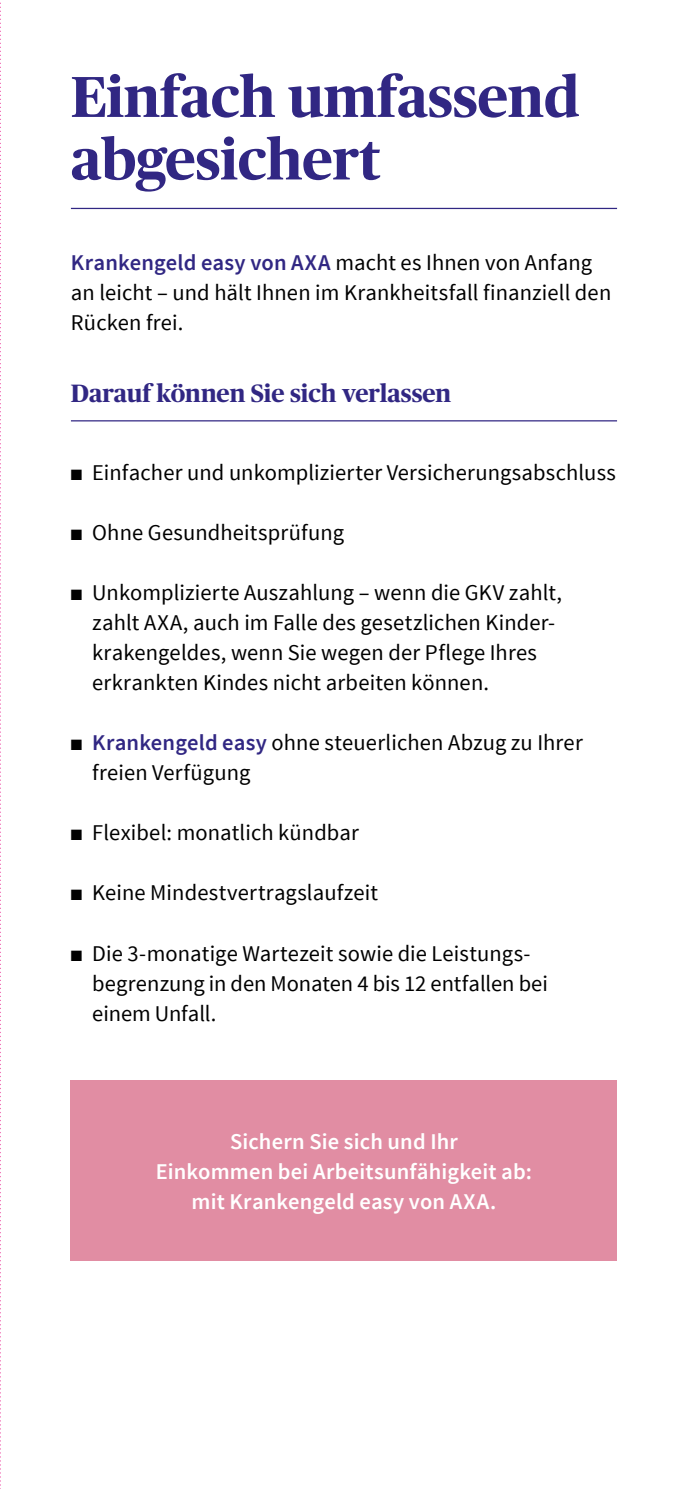
<style>
.page{position:relative;width:688px;height:1489px;background:#fff}
.page>*{position:absolute;margin:0;border:0;box-sizing:border-box;transform-origin:0 0}
.t1{font:700 57.5px/62.5px "Publico";color:#312783}
.t2{font:700 25px "Publico";color:#312783}
.t3{font:22.5px/30px "Source Sans Pro";letter-spacing:.005em;color:#000}
.t4{font:600 22.5px/30px "Source Sans Pro";letter-spacing:.005em;color:#fff;text-align:center}
.s1{font-weight:600;color:#312783}
</style>
<div class="page">
<hr style="left:71px;top:208px;width:546px;height:1px;background:#312783">
<hr style="left:71px;top:420px;width:546px;height:1px;background:#312783">
<div style="left:71px;top:1080px;width:546px;height:180px;background:#e18da3"></div>
<svg style="left:0;top:2px;width:1px;height:1487px"></svg>
<h1 class="t1" style="left:71px;top:66px;width:510px">Einfach umfassend abgesichert</h1>
<p class="t3" style="left:71px;top:248px;width:541px"><span class="s1">Krankengeld easy von AXA</span> macht es Ihnen von Anfang an leicht – und hält Ihnen im Krankheitsfall finanziell den<br>Rücken frei.</p>
<p class="t2" style="left:71px;top:380px;width:382px">Darauf können Sie sich verlassen</p>
<p class="t3" style="left:71px;top:458px;width:546px">■ Einfacher und unkomplizierter Versicherungsabschluss</p>
<p class="t3" style="left:71px;top:518px;width:275px">■ Ohne Gesundheitsprüfung</p>
<p class="t3" style="left:92px;top:578px;width:471px;text-indent:-21px">■ Unkomplizierte Auszahlung – wenn die GKV zahlt, zahlt AXA, auch im Falle des gesetzlichen Kinder&shy;krakengeldes, wenn Sie wegen der Pflege Ihres erkrankten Kindes nicht arbeiten können.</p>
<p class="t3" style="left:92px;top:728px;width:492px;text-indent:-21px">■ <span class="s1">Krankengeld easy</span> ohne steuerlichen Abzug zu Ihrer freien Verfügung</p>
<p class="t3" style="left:71px;top:818px;width:289px">■ Flexibel: monatlich kündbar</p>
<p class="t3" style="left:71px;top:878px;width:308px">■ Keine Mindestvertragslaufzeit</p>
<p class="t3" style="left:92px;top:938px;width:457px;text-indent:-21px">■ Die 3-monatige Wartezeit sowie die Leistungs&shy;begrenzung in den Monaten 4 bis 12 entfallen bei einem Unfall.</p>
<p class="t4" style="left:156px;top:1127px;width:377px">Sichern Sie sich und Ihr<br>Einkommen bei Arbeitsunfähigkeit ab: mit Krankengeld easy von AXA.</p>
</div>
